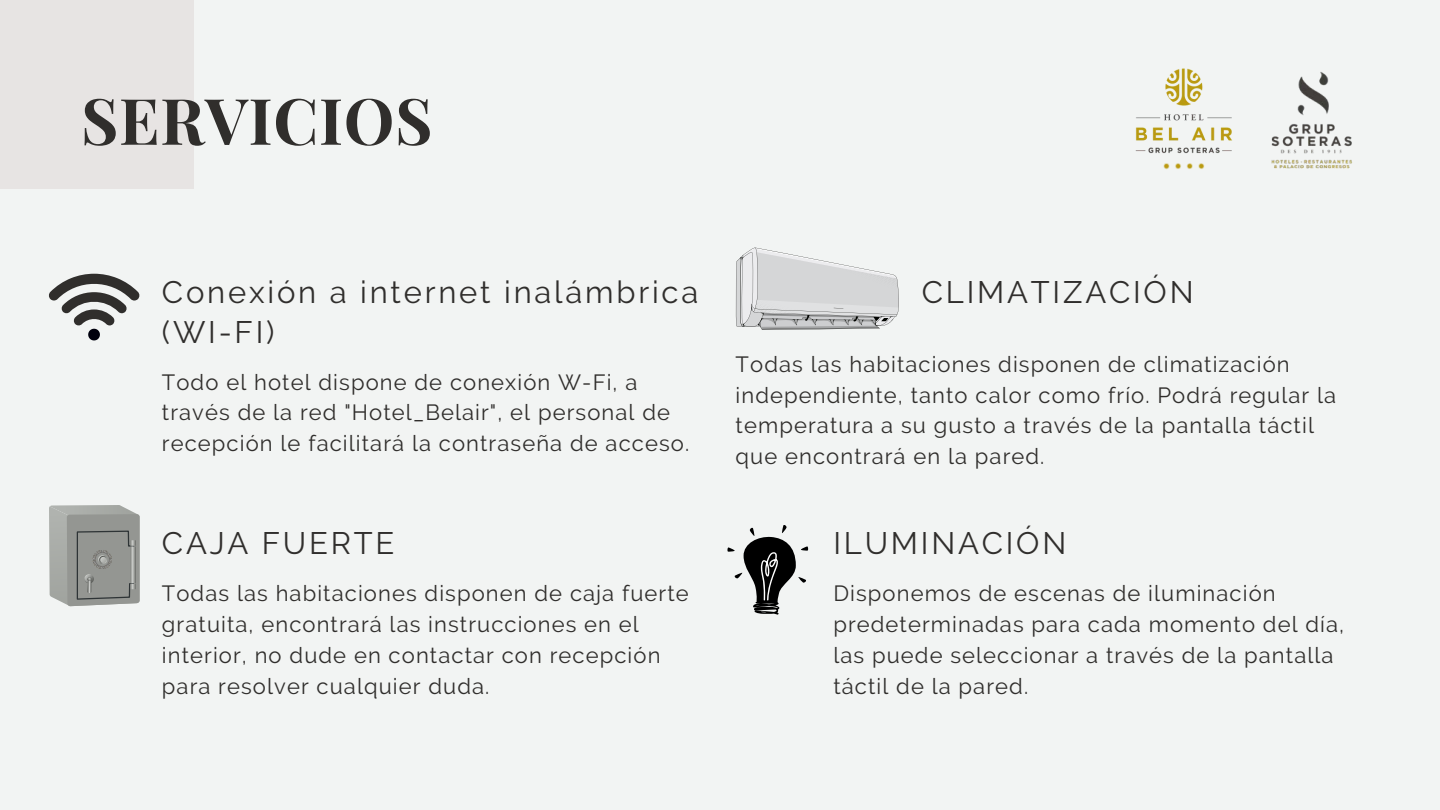
<style>
.page{position:relative;width:1440px;height:810px;background:#f2f4f3}
.page>*{position:absolute;margin:0;border:0;box-sizing:border-box;transform-origin:0 0}
.t1{font:700 64px "Playfair Display";letter-spacing:.01em;color:#302e2c}
.t2{font:31px/39.8px "Raleway";letter-spacing:.09em;color:#302e2c}
.t3{font:22px/30.8px "Raleway";letter-spacing:.05em;color:#302e2c}
</style>
<div class="page">
<div style="left:0;top:0;width:194px;height:189px;background:#e7e4e3"></div>
<svg style="left:49px;top:274px;width:91px;height:66px"></svg>
<svg style="left:736px;top:247px;width:163px;height:83px"></svg>
<img style="left:1271px;top:72px;width:81px;height:97px">
<img style="left:1135px;top:68px;width:97px;height:102px">
<svg style="left:727px;top:525px;width:82px;height:90px"></svg>
<svg style="left:49px;top:505px;width:91px;height:101px;background:#9a9c98"></svg>
<p class="t1" style="left:81px;top:76px;width:353px">SERVICIOS</p>
<p class="t2" style="left:162px;top:272px;width:538px">Conexión a internet inalámbrica (WI-FI)</p>
<p class="t3" style="left:162px;top:367px;width:529px">Todo el hotel dispone de conexión W-Fi, a través de la red "Hotel_Belair", el personal de recepción le facilitará la contraseña de acceso.</p>
<p class="t2" style="left:162px;top:523px;width:234px">CAJA FUERTE</p>
<p class="t3" style="left:162px;top:578px;width:528px">Todas las habitaciones disponen de caja fuerte gratuita, encontrará las instrucciones en el interior, no dude en contactar con recepción para resolver cualquier duda.</p>
<p class="t2" style="left:922px;top:272px;width:273px">CLIMATIZACIÓN</p>
<p class="t3" style="left:736px;top:349px;width:602px">Todas las habitaciones disponen de climatización independiente, tanto calor como frío. Podrá regular la temperatura a su gusto a través de la pantalla táctil que encontrará en la pared.</p>
<p class="t2" style="left:833px;top:523px;width:234px">ILUMINACIÓN</p>
<p class="t3" style="left:833px;top:578px;width:512px">Disponemos de escenas de iluminación predeterminadas para cada momento del día, las puede seleccionar a través de la pantalla táctil de la pared.</p>
</div>
